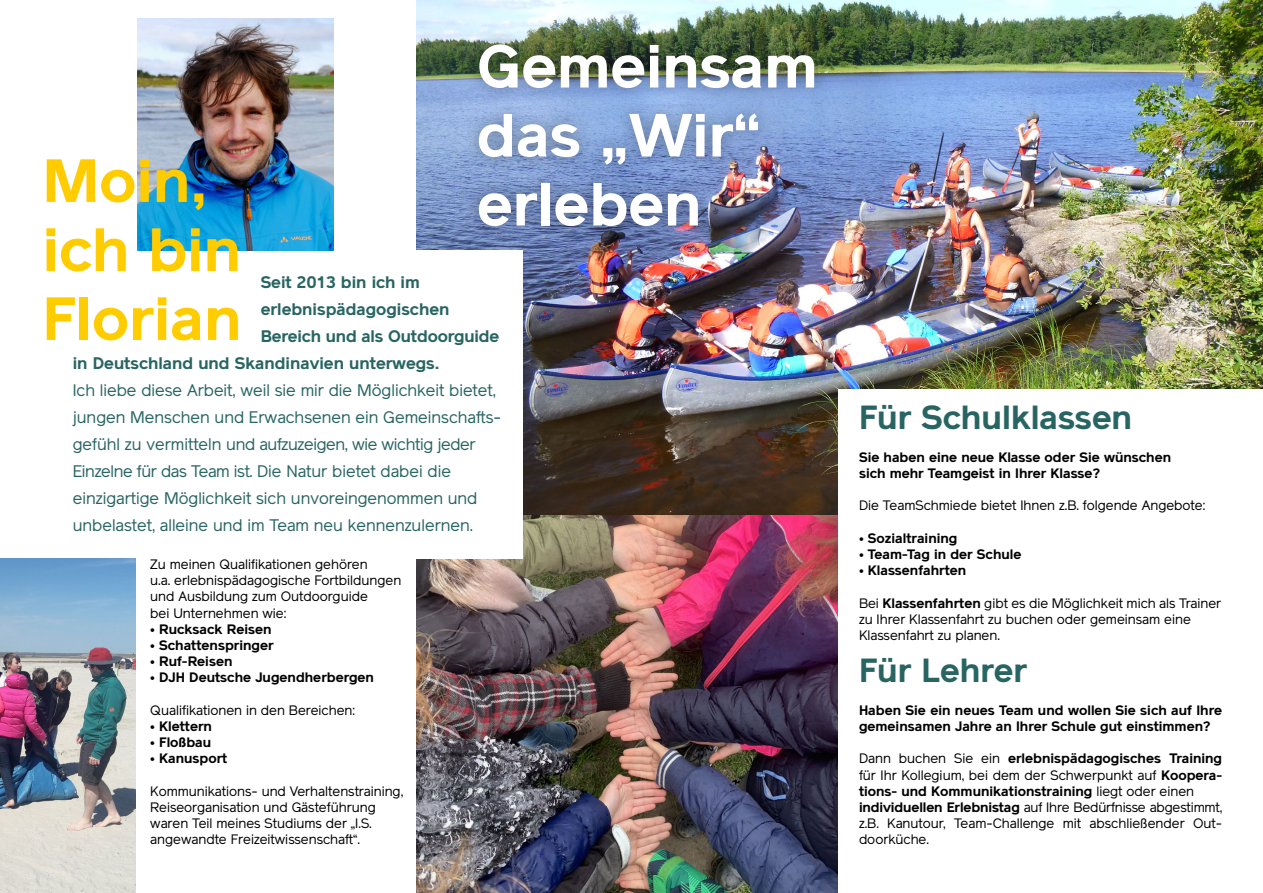
<style>
.page{position:relative;width:1263px;height:893px;background:#fff}
.page>*{position:absolute;margin:0;border:0;box-sizing:border-box;transform-origin:0 0}
.t1{font:700 60px/69px "Reader";color:#fff}
.t2{font:700 60px/69px "Reader";color:#fc0}
.t3{font:700 33px "Reader";color:#286562}
.t4{font:16.5px/27px "Reader";color:#286562}
.t5{font:700 16.5px "Reader";color:#286562}
.t6{font:13.5px/16.2px "Reader";color:#000}
.t7{font:700 13.5px/16.2px "Reader";color:#000}
.s1{font-weight:700}
</style>
<div class="page">
<img style="left:137px;top:19px;width:196px;height:231px">
<img style="left:416px;top:0;width:847px;height:515px">
<img style="left:416px;top:515px;width:422px;height:378px">
<img style="left:0;top:559px;width:135px;height:334px">
<div style="left:838px;top:389px;width:425px;height:504px;background:#fff"></div>
<div style="left:416px;top:250px;width:107px;height:309px;background:#fff"></div>
<div style="left:463px;top:29px;width:367px;height:212px;background:#000;opacity:.35"></div>
<h1 class="t1" style="left:477px;top:32px;width:342px">Gemeinsam das „Wir“ erleben</h1>
<h1 class="t2" style="left:43px;top:146px;width:201px">Moin, ich bin<br>Florian</h1>
<p class="t5" style="left:261px;top:272px;width:161px">Seit 2013 bin ich im</p>
<p class="t5" style="left:261px;top:299px;width:190px">erlebnispädagogischen</p>
<p class="t5" style="left:261px;top:326px;width:240px">Bereich und als Outdoorguide</p>
<p class="t5" style="left:73px;top:353px;width:368px">in Deutschland und Skandinavien unterwegs.</p>
<p class="t4" style="left:73px;top:376px;width:430px">Ich liebe diese Arbeit, weil sie mir die Möglichkeit bietet, jungen Menschen und Erwachsenen ein Gemeinschafts&shy;gefühl zu vermitteln und aufzuzeigen, wie wichtig jeder Einzelne für das Team ist. Die Natur bietet dabei die einzigartige Möglichkeit sich unvoreingenommen und unbelastet, alleine und im Team neu kennenzulernen.</p>
<p class="t6" style="left:150px;top:556px;width:253px">Zu meinen Qualifikationen gehören<br>u.a. erlebnispädagogische Fortbildungen und Ausbildung zum Outdoorguide<br>bei Unternehmen wie:</p>
<p class="t7" style="left:150px;top:621px;width:123px">• Rucksack Reisen</p>
<p class="t7" style="left:150px;top:637px;width:125px">• Schattenspringer</p>
<p class="t7" style="left:150px;top:653px;width:84px">• Ruf-Reisen</p>
<p class="t7" style="left:150px;top:669px;width:225px">• DJH Deutsche Jugendherbergen</p>
<p class="t6" style="left:150px;top:702px;width:206px">Qualifikationen in den Bereichen:</p>
<p class="t7" style="left:150px;top:718px;width:63px">• Klettern</p>
<p class="t7" style="left:150px;top:734px;width:63px">• Floßbau</p>
<p class="t7" style="left:150px;top:750px;width:79px">• Kanusport</p>
<p class="t6" style="left:150px;top:783px;width:255px">Kommunikations- und Verhaltenstraining, Reiseorganisation und Gästeführung waren Teil meines Studiums der „I.S. angewandte Freizeitwissenschaft“.</p>
<h2 class="t3" style="left:859px;top:398px;width:275px">Für Schulklassen</h2>
<p class="t7" style="left:859px;top:449px;width:314px">Sie haben eine neue Klasse oder Sie wünschen sich mehr Teamgeist in Ihrer Klasse?</p>
<p class="t6" style="left:859px;top:497px;width:348px">Die TeamSchmiede bietet Ihnen z.B. folgende Angebote:</p>
<p class="t7" style="left:859px;top:530px;width:100px">• Sozialtraining</p>
<p class="t7" style="left:859px;top:546px;width:164px">• Team-Tag in der Schule</p>
<p class="t7" style="left:859px;top:562px;width:109px">• Klassenfahrten</p>
<p class="t6" style="left:859px;top:595px;width:364px">Bei <span class="s1">Klassenfahrten</span> gibt es die Möglichkeit mich als Trainer zu Ihrer Klassenfahrt zu buchen oder gemeinsam eine<br>Klassenfahrt zu planen.</p>
<h2 class="t3" style="left:859px;top:651px;width:170px">Für Lehrer</h2>
<p class="t7" style="left:859px;top:702px;width:365px">Haben Sie ein neues Team und wollen Sie sich auf Ihre gemeinsamen Jahre an Ihrer Schule gut einstimmen?</p>
<p class="t6" style="left:859px;top:750px;width:365px">Dann buchen Sie ein <span class="s1">erlebnispädagogisches Training </span>für Ihr Kollegium, bei dem der Schwerpunkt auf <span class="s1">Koopera&shy;tions- und Kommunikationstraining</span> liegt oder einen <span class="s1">individuellen Erlebnistag</span> auf Ihre Bedürfnisse abgestimmt, z.B. Kanutour, Team-Challenge mit abschließender Out&shy;doorküche.</p>
</div>
